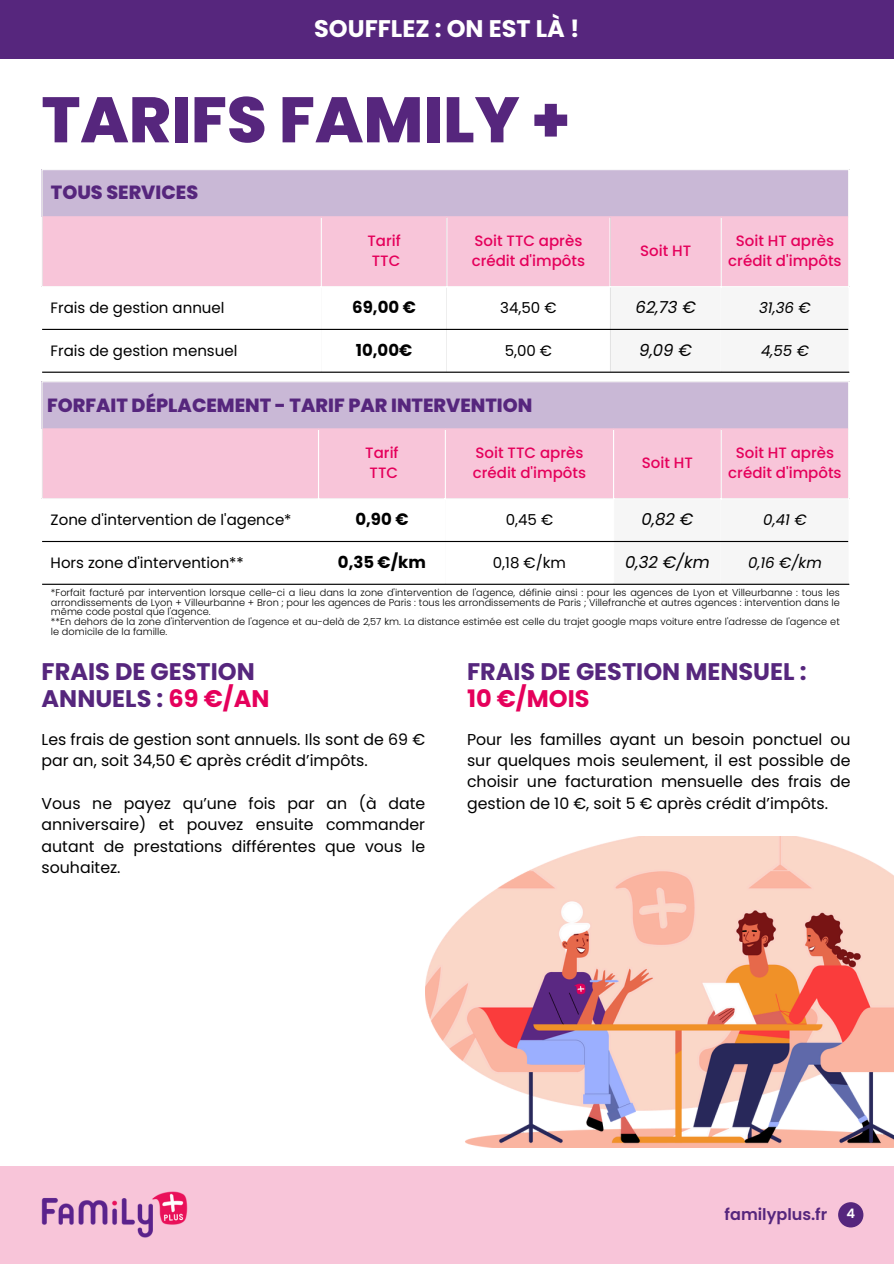
<style>
.page{position:relative;width:894px;height:1264px;background:#fff}
.page>*{position:absolute;margin:0;border:0;box-sizing:border-box;transform-origin:0 0}
.t1{font:800 64.05px "Poppins";color:#56267d}
.t2{font:700 24px/27px "Poppins";color:#56267d}
.t3{font:700 24px "Poppins";color:#fff}
.t4{font:800 19.05px "Poppins";color:#56267d}
.t5{font:700 16.5px "Poppins";color:#000}
.t6{font:italic 16.5px "Poppins";color:#000}
.t7{font:600 16.05px "Poppins";color:#56267d}
.t8{font:15.75px/21.3px "Poppins";color:#000;text-align:justify}
.t9{font:500 15px/20.2px "Poppins";color:#e5005b;text-align:center}
.t10{font:15px "Poppins";color:#000}
.t11{font:italic 15px "Poppins";color:#000}
.t12{font:600 13.05px "Poppins";color:#fff}
.t13{font:300 9.75px/9.8px "Poppins";color:#000;text-align:justify}
.s1{color:#e5005b}
</style>
<div class="page">
<div style="left:0;top:0;width:893px;height:58px;background:#56267d"></div>
<div style="left:42px;top:169px;width:806px;height:48px;background:#c9b8d6"></div>
<div style="left:43px;top:217px;width:804px;height:69px;background:#f8c5d9"></div>
<div style="left:610px;top:287px;width:237px;height:84px;background:#f6f6f6"></div>
<hr style="left:42px;top:170px;width:1px;height:116px;background:#fff">
<hr style="left:321px;top:217px;width:1px;height:154px;background:#fff">
<hr style="left:446px;top:217px;width:1px;height:154px;background:#fff">
<hr style="left:609px;top:217px;width:1px;height:154px;background:#fff">
<hr style="left:720px;top:217px;width:1px;height:154px;background:#fff">
<hr style="left:847px;top:170px;width:2px;height:201px;background:#fff">
<hr style="left:42px;top:169px;width:807px;height:1px;background:#fff">
<hr style="left:43px;top:216px;width:804px;height:1px;background:#f8c5d9">
<hr style="left:42px;top:329px;width:805px;height:1px;background:#000">
<hr style="left:42px;top:371px;width:807px;height:2px;background:#000">
<div style="left:42px;top:381px;width:806px;height:48px;background:#c9b8d6"></div>
<div style="left:43px;top:429px;width:804px;height:69px;background:#f8c5d9"></div>
<svg style="left:614px;top:540px;width:233px;height:3px"></svg>
<hr style="left:42px;top:382px;width:1px;height:116px;background:#fff">
<hr style="left:318px;top:429px;width:1px;height:154px;background:#fff">
<hr style="left:444px;top:429px;width:2px;height:154px;background:#fff">
<hr style="left:612px;top:429px;width:2px;height:154px;background:#fff">
<hr style="left:720px;top:429px;width:1px;height:154px;background:#fff">
<hr style="left:847px;top:382px;width:2px;height:201px;background:#fff">
<hr style="left:42px;top:381px;width:807px;height:1px;background:#fff">
<hr style="left:43px;top:428px;width:804px;height:1px;background:#f8c5d9">
<hr style="left:42px;top:541px;width:805px;height:1px;background:#000">
<hr style="left:42px;top:583px;width:807px;height:2px;background:#000">
<img style="left:425px;top:836px;width:468px;height:310px">
<div style="left:0;top:1166px;width:893px;height:97px;background:#f8c5d9"></div>
<img style="left:41px;top:1191px;width:147px;height:47px">
<div style="left:837px;top:1202px;width:26px;height:25px;background:#56267d;border-radius:50%"></div>
<h2 class="t3" style="left:314px;top:12px;width:267px">SOUFFLEZ : ON EST LÀ !</h2>
<p class="t1" style="left:42px;top:75px;width:529px">TARIFS FAMILY +</p>
<h1 class="t4" style="left:51px;top:179px;width:149px">TOUS SERVICES</h1>
<p class="t9" style="left:367px;top:230px;width:35px">Tarif</p>
<p class="t9" style="left:371px;top:250px;width:30px">TTC</p>
<p class="t9" style="left:474px;top:230px;width:109px">Soit TTC après</p>
<p class="t9" style="left:471px;top:250px;width:115px">crédit d'impôts</p>
<p class="t9" style="left:640px;top:240px;width:53px">Soit HT</p>
<p class="t9" style="left:728px;top:230px;width:115px">Soit HT après crédit d'impôts</p>
<p class="t10" style="left:51px;top:297px;width:175px">Frais de gestion annuel</p>
<p class="t5" style="left:352px;top:296px;width:65px">69,00 €</p>
<p class="t10" style="left:500px;top:297px;width:58px">34,50 €</p>
<p class="t6" style="left:635px;top:296px;width:62px">62,73 €</p>
<p class="t11" style="left:759px;top:297px;width:53px">31,36 €</p>
<p class="t10" style="left:51px;top:340px;width:188px">Frais de gestion mensuel</p>
<p class="t5" style="left:356px;top:338px;width:58px">10,00€</p>
<p class="t10" style="left:504px;top:340px;width:49px">5,00 €</p>
<p class="t6" style="left:639px;top:338px;width:54px">9,09 €</p>
<p class="t11" style="left:760px;top:340px;width:49px">4,55 €</p>
<p class="t4" style="left:47px;top:391px;width:486px">FORFAIT DÉPLACEMENT - TARIF PAR INTERVENTION</p>
<p class="t9" style="left:365px;top:442px;width:35px">Tarif</p>
<p class="t9" style="left:369px;top:462px;width:30px">TTC</p>
<p class="t9" style="left:475px;top:442px;width:109px">Soit TTC après</p>
<p class="t9" style="left:472px;top:462px;width:115px">crédit d'impôts</p>
<p class="t9" style="left:641px;top:452px;width:53px">Soit HT</p>
<p class="t9" style="left:728px;top:442px;width:115px">Soit HT après crédit d'impôts</p>
<p class="t10" style="left:51px;top:509px;width:242px">Zone d'intervention de l'agence*</p>
<p class="t5" style="left:355px;top:508px;width:54px">0,90 €</p>
<p class="t10" style="left:505px;top:509px;width:49px">0,45 €</p>
<p class="t6" style="left:641px;top:508px;width:53px">0,82 €</p>
<p class="t11" style="left:763px;top:509px;width:45px">0,41 €</p>
<p class="t10" style="left:51px;top:552px;width:195px">Hors zone d'intervention**</p>
<p class="t5" style="left:338px;top:550px;width:89px">0,35 €/km</p>
<p class="t10" style="left:492px;top:552px;width:75px">0,18 €/km</p>
<p class="t6" style="left:625px;top:550px;width:86px">0,32 €/km</p>
<p class="t11" style="left:747px;top:552px;width:75px">0,16 €/km</p>
<p class="t13" style="left:51px;top:587px;width:790px">*Forfait facturé par intervention lorsque celle-ci a lieu dans la zone d'intervention de l'agence, définie ainsi : pour les agences de Lyon et Villeurbanne : tous les arrondissements de Lyon + Villeurbanne + Bron ; pour les agences de Paris : tous les arrondissements de Paris ; Villefranche et autres agences : intervention dans le même code postal que l'agence.</p>
<p class="t13" style="left:51px;top:616px;width:790px">**En dehors de la zone d'intervention de l'agence et au-delà de 2,57 km. La distance estimée est celle du trajet google maps voiture entre l'adresse de l'agence et le domicile de la famille.</p>
<p class="t2" style="left:42px;top:657px;width:229px">FRAIS DE GESTION<br>ANNUELS : <span class="s1">69 €/AN</span></p>
<p class="t8" style="left:42px;top:728px;width:385px">Les frais de gestion sont annuels. Ils sont de 69 € par an, soit 34,50 € après crédit d’impôts.</p>
<h2 class="t8" style="left:42px;top:792px;width:385px">Vous ne payez qu’une fois par an (à date anniversaire) et pouvez ensuite commander autant de prestations différentes que vous le souhaitez.</h2>
<h4 class="t2" style="left:467px;top:657px;width:341px">FRAIS DE GESTION MENSUEL :<br><span class="s1">10 €/MOIS</span></h4>
<h4 class="t8" style="left:467px;top:728px;width:385px">Pour les familles ayant un besoin ponctuel ou sur quelques mois seulement, il est possible de choisir une facturation mensuelle des frais de gestion de 10 €, soit 5 € après crédit d’impôts.</h4>
<h2 class="t7" style="left:724px;top:1202px;width:104px">familyplus.fr</h2>
<h4 class="t12" style="left:846px;top:1204px;width:10px">4</h4>
</div>
